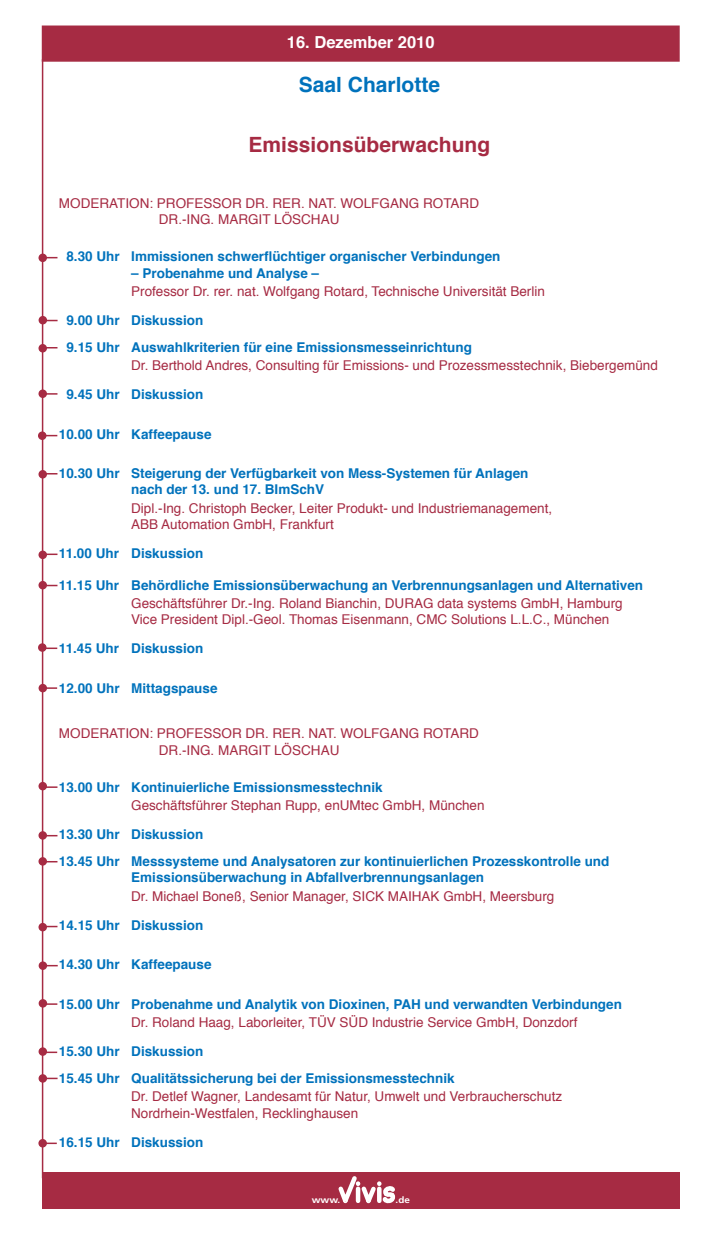
<style>
.page{position:relative;width:723px;height:1234px;background:#fff}
.page>*{position:absolute;margin:0;border:0;box-sizing:border-box;transform-origin:0 0}
.t1{font:700 21px "Helvetica";color:#a62b43}
.t2{font:700 21px "Helvetica";color:#0072bc}
.t3{font:700 16.5px "Helvetica";color:#fff}
.t4{font:700 13.5px/26.8px "Helvetica";color:#0072bc}
.t5{font:13.5px/16.2px "Helvetica";color:#a62b43}
.t6{font:700 9px "Frutiger";color:#fff;scale:1.1 1}
</style>
<div class="page">
<hr style="left:42px;top:59px;width:1px;height:1118px;background:#a62b43">
<div style="left:42px;top:1171px;width:638px;height:36px;background:#a62b43"></div>
<svg style="left:335px;top:1176px;width:64px;height:32px"></svg>
<div style="left:42px;top:26px;width:638px;height:36px;background:#a62b43;border:2px solid #a62b43"></div>
<div style="left:39px;top:316px;width:7px;height:7px;background:#a62b43;border-radius:50%"></div>
<div style="left:39px;top:316px;width:8px;height:8px;border:2px solid #a62b43;border-radius:50%"></div>
<svg style="left:44px;top:320px;width:14px;height:1px"></svg>
<div style="left:39px;top:345px;width:7px;height:6px;background:#a62b43;border-radius:50%"></div>
<div style="left:38px;top:344px;width:9px;height:8px;border:2px solid #a62b43;border-radius:50%"></div>
<svg style="left:44px;top:347px;width:13px;height:1px"></svg>
<div style="left:39px;top:390px;width:7px;height:7px;background:#a62b43;border-radius:50%"></div>
<div style="left:38px;top:389px;width:9px;height:9px;border:2px solid #a62b43;border-radius:50%"></div>
<svg style="left:44px;top:393px;width:13px;height:1px"></svg>
<div style="left:39px;top:470px;width:7px;height:7px;background:#a62b43;border-radius:50%"></div>
<div style="left:38px;top:470px;width:9px;height:8px;border:2px solid #a62b43;border-radius:50%"></div>
<svg style="left:44px;top:473px;width:13px;height:1px"></svg>
<div style="left:39px;top:551px;width:7px;height:7px;background:#a62b43;border-radius:50%"></div>
<div style="left:38px;top:550px;width:9px;height:9px;border:2px solid #a62b43;border-radius:50%"></div>
<svg style="left:44px;top:553px;width:13px;height:2px"></svg>
<div style="left:39px;top:782px;width:7px;height:7px;background:#a62b43;border-radius:50%"></div>
<div style="left:38px;top:781px;width:9px;height:9px;border:2px solid #a62b43;border-radius:50%"></div>
<svg style="left:44px;top:786px;width:13px;height:1px"></svg>
<div style="left:39px;top:581px;width:7px;height:7px;background:#a62b43;border-radius:50%"></div>
<div style="left:38px;top:581px;width:9px;height:8px;border:2px solid #a62b43;border-radius:50%"></div>
<svg style="left:44px;top:584px;width:13px;height:2px"></svg>
<div style="left:39px;top:831px;width:7px;height:7px;background:#a62b43;border-radius:50%"></div>
<div style="left:38px;top:831px;width:9px;height:8px;border:2px solid #a62b43;border-radius:50%"></div>
<svg style="left:44px;top:834px;width:13px;height:2px"></svg>
<div style="left:39px;top:857px;width:7px;height:7px;background:#a62b43;border-radius:50%"></div>
<div style="left:38px;top:857px;width:9px;height:8px;border:2px solid #a62b43;border-radius:50%"></div>
<svg style="left:44px;top:860px;width:13px;height:2px"></svg>
<div style="left:39px;top:923px;width:7px;height:7px;background:#a62b43;border-radius:50%"></div>
<div style="left:38px;top:922px;width:9px;height:9px;border:2px solid #a62b43;border-radius:50%"></div>
<svg style="left:44px;top:925px;width:13px;height:2px"></svg>
<div style="left:39px;top:254px;width:7px;height:7px;background:#a62b43;border-radius:50%"></div>
<div style="left:38px;top:253px;width:9px;height:9px;border:2px solid #a62b43;border-radius:50%"></div>
<svg style="left:44px;top:257px;width:13px;height:1px"></svg>
<div style="left:39px;top:432px;width:7px;height:7px;background:#a62b43;border-radius:50%"></div>
<div style="left:38px;top:431px;width:8px;height:9px;border:2px solid #a62b43;border-radius:50%"></div>
<svg style="left:47px;top:964px;width:11px;height:2px"></svg>
<div style="left:39px;top:961px;width:7px;height:7px;background:#a62b43;border-radius:50%"></div>
<div style="left:39px;top:961px;width:8px;height:8px;border:2px solid #a62b43;border-radius:50%"></div>
<div style="left:39px;top:999px;width:7px;height:7px;background:#a62b43;border-radius:50%"></div>
<div style="left:39px;top:998px;width:8px;height:9px;border:2px solid #a62b43;border-radius:50%"></div>
<div style="left:39px;top:1047px;width:7px;height:7px;background:#a62b43;border-radius:50%"></div>
<div style="left:39px;top:1047px;width:8px;height:8px;border:2px solid #a62b43;border-radius:50%"></div>
<div style="left:39px;top:1074px;width:7px;height:7px;background:#a62b43;border-radius:50%"></div>
<div style="left:39px;top:1073px;width:8px;height:9px;border:2px solid #a62b43;border-radius:50%"></div>
<div style="left:39px;top:1139px;width:7px;height:7px;background:#a62b43;border-radius:50%"></div>
<div style="left:38px;top:1138px;width:9px;height:9px;border:2px solid #a62b43;border-radius:50%"></div>
<svg style="left:47px;top:647px;width:10px;height:2px"></svg>
<div style="left:39px;top:644px;width:7px;height:7px;background:#a62b43;border-radius:50%"></div>
<div style="left:38px;top:643px;width:9px;height:8px;border:2px solid #a62b43;border-radius:50%"></div>
<div style="left:39px;top:684px;width:7px;height:7px;background:#a62b43;border-radius:50%"></div>
<div style="left:39px;top:683px;width:8px;height:9px;border:2px solid #a62b43;border-radius:50%"></div>
<p class="t3" style="left:287px;top:29px;width:149px">16. Dezember 2010</p>
<h1 class="t2" style="left:299px;top:68px;width:143px">Saal Charlotte</h1>
<h1 class="t1" style="left:249px;top:127px;width:243px">Emissionsüberwachung</h1>
<p class="t5" style="left:159px;top:196px;width:322px;text-indent:-100px">Moderation: Professor Dr. rer. nat. Wolfgang Rotard<br>Dr.-Ing . Margit</p>
<p class="t5" style="left:274px;top:211px;width:38px">Löschau</p>
<p class="t4" style="left:66px;top:243px;width:435px">8.30 Uhr Immissionen schwerflüchtiger organischer Verbindungen</p>
<p class="t4" style="left:131px;top:259px;width:189px">– Probenahme und Analyse –</p>
<p class="t5" style="left:131px;top:283px;width:415px">Professor Dr. rer. nat. Wolfgang Rotard, Technische Universität Berlin</p>
<p class="t4" style="left:66px;top:307px;width:407px">9.00 Uhr Diskussion<br>9.15 Uhr Auswahlkriterien für eine Emissionsmesseinrichtung</p>
<p class="t5" style="left:131px;top:357px;width:528px">Dr. Berthold Andres, Consulting für Emissions- und Prozessmesstechnik, Biebergemünd</p>
<p class="t4" style="left:66px;top:381px;width:138px">9.45 Uhr Diskussion</p>
<p class="t4" style="left:59px;top:420px;width:154px">10.00 Uhr Kaffeepause</p>
<p class="t4" style="left:131px;top:465px;width:399px;line-height:16.2px;text-indent:-72px">10.30 Uhr Steigerung der Verfügbarkeit von Mess-Systemen für Anlagen nach der 13. und 17. BImSchV</p>
<p class="t5" style="left:131px;top:500px;width:422px">Dipl.-Ing. Christoph Becker, Leiter Produkt- und Industriemanagement,<br>ABB Automation GmbH, Frankfurt</p>
<p class="t4" style="left:59px;top:540px;width:146px">11.00 Uhr Diskussion</p>
<p class="t4" style="left:59px;top:571px;width:586px">11.15 Uhr Behördliche Emissionsüberwachung an Verbrennungsanlagen und Alternativen</p>
<p class="t5" style="left:131px;top:595px;width:493px">Geschäftsführer Dr.-Ing. Roland Bianchin, DURAG data systems GmbH, Hamburg<br>Vice President Dipl.-Geol. Thomas Eisenmann, CMC Solutions L.L.C., München</p>
<p class="t4" style="left:59px;top:635px;width:146px">11.45 Uhr Diskussion</p>
<p class="t4" style="left:59px;top:674px;width:160px">12.00 Uhr Mittagspause</p>
<p class="t5" style="left:159px;top:725px;width:322px;text-indent:-100px">Moderation: Professor Dr. rer. nat. Wolfgang Rotard<br>Dr.-Ing . Margit</p>
<p class="t5" style="left:274px;top:742px;width:38px">Löschau</p>
<p class="t4" style="left:59px;top:773px;width:325px">13.00 Uhr Kontinuierliche Emissionsmesstechnik</p>
<p class="t5" style="left:131px;top:797px;width:355px">Geschäftsführer Stephan Rupp, enUMtec GmbH, München</p>
<p class="t4" style="left:59px;top:821px;width:552px">13.30 Uhr Diskussion<br>13.45 Uhr Messsysteme und Analysatoren zur kontinuierlichen Prozesskontrolle und</p>
<p class="t4" style="left:131px;top:864px;width:354px">Emissionsüberwachung in Abfallverbrennungsanlagen</p>
<p class="t5" style="left:131px;top:888px;width:425px">Dr. Michael Boneß, Senior Manager, SICK MAIHAK GmbH, Meersburg</p>
<p class="t4" style="left:59px;top:911px;width:146px">14.15 Uhr Diskussion</p>
<p class="t4" style="left:59px;top:951px;width:154px">14.30 Uhr Kaffeepause</p>
<p class="t4" style="left:59px;top:990px;width:564px">15.00 Uhr Probenahme und Analytik von Dioxinen, PAH und verwandten Verbindungen</p>
<p class="t5" style="left:131px;top:1014px;width:448px">Dr. Roland Haag, Laborleiter, TÜV SÜD Industrie Service GmbH, Donzdorf</p>
<p class="t4" style="left:59px;top:1037px;width:397px">15.30 Uhr Diskussion<br>15.45 Uhr Qualitätssicherung bei der Emissionsmesstechnik</p>
<p class="t5" style="left:131px;top:1088px;width:432px">D r. Detlef Wagner, Landesamt für Natur, Umwelt und Verbraucherschutz<br>Nordrhein-Westfalen, Recklinghausen</p>
<p class="t4" style="left:59px;top:1128px;width:146px">16.15 Uhr Diskussion</p>
<p class="t6" style="left:312px;top:1194px;width:28px">www.</p>
<p class="t6" style="left:396px;top:1194px;width:15px">.de</p>
</div>
